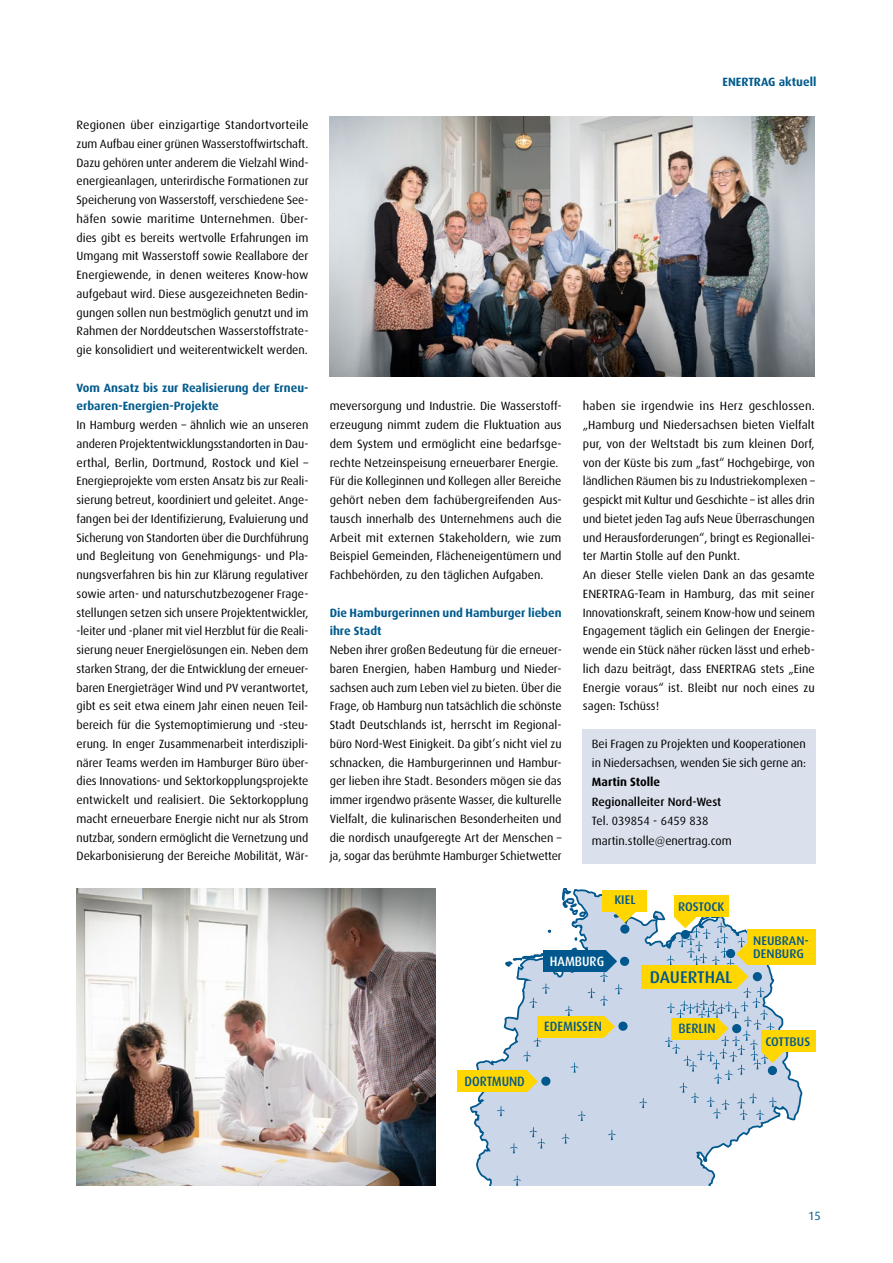
<style>
.page{position:relative;width:893px;height:1263px;background:#fff}
.page>*{position:absolute;margin:0;border:0;box-sizing:border-box;transform-origin:0 0}
.t1{font:500 16.95px "Dax CE";color:#00588e}
.t2{font:500 15.3px "Dax CE";color:#00588e}
.t3{font:500 13.5px "Dax CE";color:#00588e;scale:.93 1}
.t4{font:500 13.5px "Dax CE";color:#fff;scale:.93 1}
.t5{font:500 12.45px/13.4px "Dax CE";color:#00588e}
.t6{font:12px/18.8px "Dax CE";color:#000}
.t7{font:700 12px/18.8px "Dax CE";color:#005b8e}
.t8{font:500 12px "Dax CE";color:#000}
.t9{font:700 12px "Dax CE";color:#000}
.t10{font:12px "Dax CE";color:#005b8e}
</style>
<div class="page">
<div style="left:583px;top:729px;width:233px;height:135px;background:#dae1ec"></div>
<img style="left:330px;top:117px;width:485px;height:259px">
<svg style="left:470px;top:889px;width:333px;height:297px"></svg>
<svg style="left:565px;top:1005px;width:8px;height:11px"></svg>
<svg style="left:529px;top:983px;width:21px;height:25px"></svg>
<svg style="left:570px;top:1062px;width:9px;height:11px"></svg>
<svg style="left:578px;top:1110px;width:8px;height:11px"></svg>
<svg style="left:561px;top:1133px;width:9px;height:10px"></svg>
<svg style="left:497px;top:1106px;width:8px;height:10px"></svg>
<svg style="left:523px;top:1036px;width:26px;height:25px"></svg>
<svg style="left:510px;top:1143px;width:8px;height:10px"></svg>
<svg style="left:513px;top:1175px;width:8px;height:10px"></svg>
<svg style="left:529px;top:1127px;width:16px;height:21px"></svg>
<svg style="left:608px;top:1130px;width:8px;height:10px"></svg>
<svg style="left:639px;top:1097px;width:8px;height:11px"></svg>
<div style="left:641px;top:965px;width:96px;height:23px;background:#ffd600"></div>
<div style="left:620px;top:957px;width:9px;height:9px;background:#00588e;border-radius:50%"></div>
<div style="left:541px;top:1076px;width:9px;height:10px;background:#00588e;border-radius:50%"></div>
<svg style="left:614px;top:912px;width:22px;height:11px"></svg>
<div style="left:602px;top:890px;width:45px;height:22px;background:#ffd600"></div>
<div style="left:620px;top:924px;width:9px;height:10px;background:#00588e;border-radius:50%"></div>
<svg style="left:618px;top:1021px;width:10px;height:10px"></svg>
<div style="left:747px;top:929px;width:68px;height:36px;background:#ffd600"></div>
<svg style="left:527px;top:1070px;width:11px;height:22px"></svg>
<div style="left:457px;top:1070px;width:70px;height:22px;background:#ffd600"></div>
<svg style="left:604px;top:1016px;width:11px;height:21px"></svg>
<div style="left:538px;top:1016px;width:66px;height:21px;background:#ffd600"></div>
<svg style="left:587px;top:950px;width:36px;height:55px;background:#b0c5dc"></svg>
<div style="left:543px;top:950px;width:63px;height:22px;background:#00588e"></div>
<div style="left:674px;top:895px;width:55px;height:22px;background:#ffd600"></div>
<svg style="left:655px;top:906px;width:128px;height:214px"></svg>
<div style="left:761px;top:1030px;width:55px;height:22px;background:#ffd600"></div>
<img style="left:77px;top:889px;width:359px;height:297px">
<p class="t6" style="left:77px;top:115px;width:234px;text-align:justify">Regionen über einzigartige Standortvorteile zum Aufbau einer grünen Wasserstoffwirtschaft.<br>Dazu gehören unter anderem die Vielzahl Wind&shy;energieanlagen, unterirdische Formationen zur Speicherung von Wasserstoff, verschiedene See&shy;häfen sowie maritime Unternehmen. Über&shy;dies gibt es bereits wertvolle Erfahrungen im Umgang mit Wasserstoff sowie Reallabore der Energiewende, in denen weiteres Know-how aufgebaut wird. Diese ausgezeichneten Bedin&shy;gungen sollen nun bestmöglich genutzt und im Rahmen der Norddeutschen Wasserstoffstrate&shy;gie konsolidiert und weiterentwickelt werden.</p>
<p class="t7" style="left:77px;top:378px;width:233px">Vom Ansatz bis zur Realisierung der Erneu&shy;erbaren-Energien-Projekte</p>
<p class="t6" style="left:77px;top:415px;width:234px;text-align:justify">In Hamburg werden – ähnlich wie an unseren anderen Projektentwicklungsstandorten in Dau&shy;erthal, Berlin, Dortmund, Rostock und Kiel – Energieprojekte vom ersten Ansatz bis zur Reali&shy;sierung betreut, koordiniert und geleitet. Ange&shy;fangen bei der Identifizierung, Evaluierung und Sicherung von Standorten über die Durchführung und Begleitung von Genehmigungs- und Pla&shy;nungsverfahren bis hin zur Klärung regulativer sowie arten- und naturschutzbezogener Frage&shy;stellungen setzen sich unsere Projektentwickler, -leiter und -planer mit viel Herzblut für die Reali&shy;sierung neuer Energielösungen ein. Neben dem starken Strang, der die Entwicklung der erneuer&shy;baren Energieträger Wind und PV verantwortet, gibt es seit etwa einem Jahr einen neuen Teil&shy;bereich für die Systemoptimierung und -steu&shy;erung. In enger Zusammenarbeit interdiszipli&shy;närer Teams werden im Hamburger Büro über&shy;dies Innovations- und Sektorkopplungsprojekte entwickelt und realisiert. Die Sektorkopplung macht erneuerbare Energie nicht nur als Strom nutzbar, sondern ermöglicht die Vernetzung und Dekarbonisierung der Bereiche Mobilität, Wär-</p>
<p class="t7" style="left:723px;top:72px;width:95px">ENERTRAG aktuell</p>
<p class="t6" style="left:330px;top:396px;width:233px">meversorgung und Industrie. Die Wasserstoff&shy;erzeugung nimmt zudem die Fluktuation aus dem System und ermöglicht eine bedarfsge&shy;rechte Netzeinspeisung erneuerbarer Energie.<br>Für die Kolleginnen und Kollegen aller Bereiche gehört neben dem fachübergreifenden Aus&shy;tausch innerhalb des Unternehmens auch die Arbeit mit externen Stakeholdern, wie zum Beispiel Gemeinden, Flächeneigentümern und Fachbehörden, zu den täglichen Aufgaben.</p>
<p class="t7" style="left:330px;top:603px;width:233px">Die Hamburgerinnen und Hamburger lieben ihre Stadt</p>
<p class="t6" style="left:330px;top:640px;width:234px;text-align:justify">Neben ihrer großen Bedeutung für die erneuer&shy;baren Energien, haben Hamburg und Nieder&shy;sachsen auch zum Leben viel zu bieten. Über die Frage, ob Hamburg nun tatsächlich die schönste Stadt Deutschlands ist, herrscht im Regional&shy;büro Nord-West Einigkeit. Da gibt’s nicht viel zu schnacken, die Hamburgerinnen und Hambur&shy;ger lieben ihre Stadt. Besonders mögen sie das immer irgendwo präsente Wasser, die kulturelle Vielfalt, die kulinarischen Besonderheiten und die nordisch unaufgeregte Art der Menschen – ja, sogar das berühmte Hamburger Schietwetter</p>
<p class="t6" style="left:583px;top:396px;width:234px">haben sie irgendwie ins Herz geschlossen. „Hamburg und Niedersachsen bieten Vielfalt pur, von der Weltstadt bis zum kleinen Dorf, von der Küste bis zum „fast“ Hochgebirge, von ländlichen Räumen bis zu Industriekomplexen – gespickt mit Kultur und Geschichte – ist alles drin und bietet jeden Tag aufs Neue Überraschungen und Herausforderungen“, bringt es Regionallei&shy;ter Martin Stolle auf den Punkt.<br>An dieser Stelle vielen Dank an das gesamte ENERTRAG-Team in Hamburg, das mit seiner Innovationskraft, seinem Know-how und seinem Engagement täglich ein Gelingen der Energie&shy;wende ein Stück näher rücken lässt und erheb&shy;lich dazu beiträgt, dass ENERTRAG stets „Eine Energie voraus“ ist. Bleibt nur noch eines zu sagen: Tschüss!</p>
<p class="t6" style="left:592px;top:734px;width:216px">Bei Fragen zu Projekten und Kooperationen in Niedersachsen, wenden Sie sich gerne an:</p>
<p class="t9" style="left:592px;top:774px;width:70px">Martin Stolle</p>
<p class="t8" style="left:592px;top:794px;width:131px">Regionalleiter Nord-West</p>
<p class="t6" style="left:592px;top:811px;width:142px;line-height:19.5px">Tel. 039854 - 6459 838 martin.stolle@enertrag.com</p>
<p class="t5" style="left:614px;top:893px;width:23px">KIEL</p>
<p class="t5" style="left:678px;top:900px;width:48px">ROSTOCK</p>
<p class="t3" style="left:464px;top:1072px;width:66px">DORTMUND</p>
<p class="t4" style="left:550px;top:952px;width:60px">HAMBURG</p>
<h1 class="t1" style="left:650px;top:966px;width:84px">DAUERTHAL</h1>
<p class="t2" style="left:666px;top:967px;width:82px">HEAD OFFICE</p>
<p class="t5" style="left:753px;top:933px;width:57px">NEUBRAN-<br>DENBURG</p>
<p class="t3" style="left:544px;top:1018px;width:64px">EDEMISSEN</p>
<p class="t3" style="left:679px;top:1020px;width:41px">BERLIN</p>
<p class="t5" style="left:765px;top:1034px;width:46px">COTTBUS</p>
<p class="t10" style="left:808px;top:1208px;width:14px">15</p>
</div>
